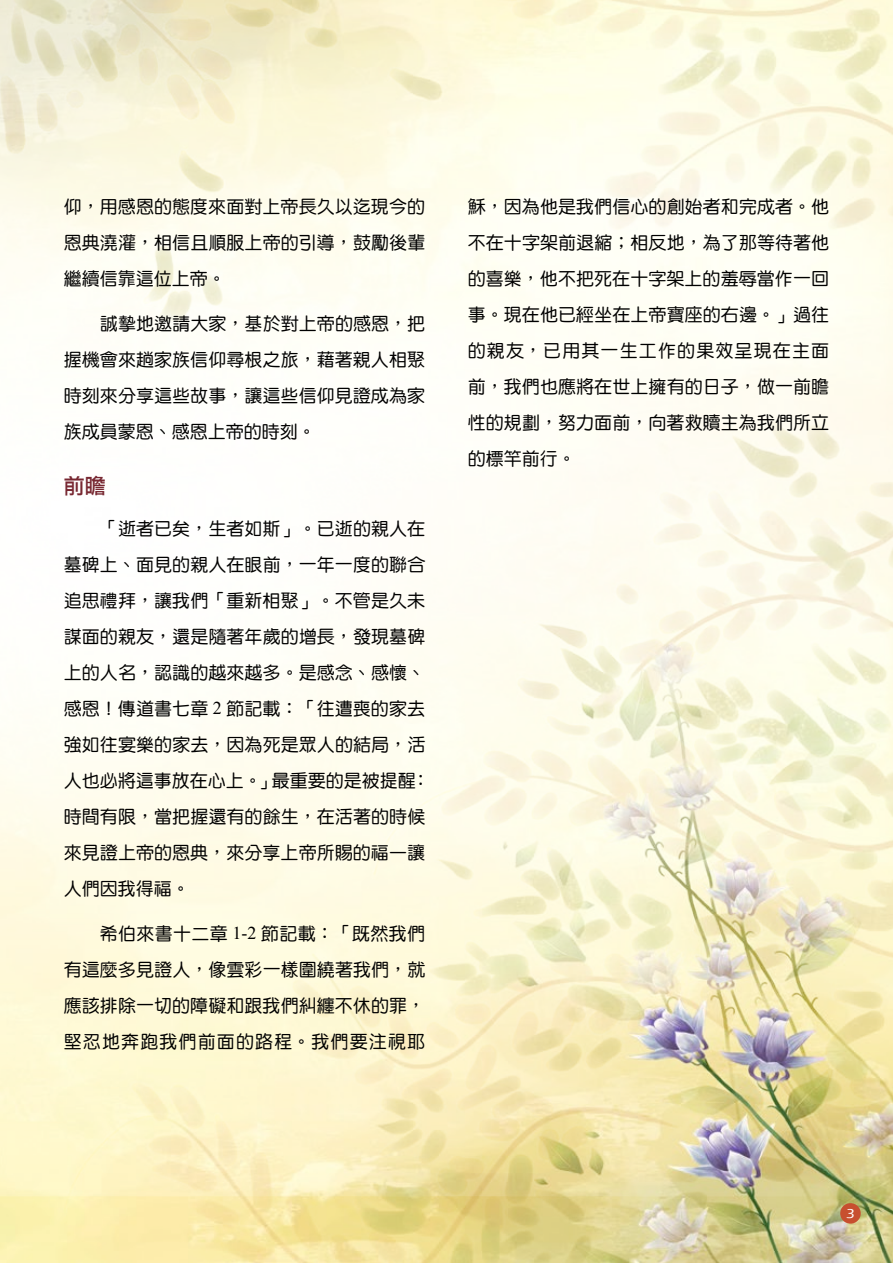
<style>
.page{position:relative;width:893px;height:1263px;background:#fff}
.page>*{position:absolute;margin:0;border:0;box-sizing:border-box;transform-origin:0 0}
.t1{font:21px "DF Li Hei W5 WINP BF";color:#772731}
.t2{font:18px/36px "DF Yuan Md HK BF";letter-spacing:.005em;color:#000;text-align:justify}
.t3{font:500 13.5px "Eras ITC";color:#fff;scale:1.11 1}
.s1{font-family:"Times New Roman"}
</style>
<div class="page">
<img style="left:0;top:0;width:893px;height:1263px">
<div style="left:840px;top:1203px;width:21px;height:21px;background:#c74f2f;border-radius:50%"></div>
<p class="t2" style="left:64px;top:189px;width:363px">仰，用感恩的態度來面對上帝長久以迄現今的恩典澆灌，相信且順服上帝的引導，鼓勵後輩繼續信靠這位上帝。</p>
<p class="t2" style="left:64px;top:305px;width:363px;text-indent:36px">誠摯地邀請大家，基於對上帝的感恩，把握機會來趟家族信仰尋根之旅，藉著親人相聚時刻來分享這些故事，讓這些信仰見證成為家族成員蒙恩、感恩上帝的時刻。</p>
<p class="t1" style="left:64px;top:475px;width:43px">前瞻</p>
<p class="t2" style="left:64px;top:511px;width:367px;text-align:left;text-indent:36px">「逝者已矣，生者如斯」。已逝的親人在墓碑上、面見的親人在眼前，一年一度的聯合追思禮拜，讓我們「重新相聚」。不管是久未謀面的親友，還是隨著年歲的增長，發現墓碑上的人名，認識的越來越多。是感念、感懷、感恩！傳道書七章 <span class="s1">2</span> 節記載：「往遭喪的家去強如往宴樂的家去，因為死是眾人的結局，活人也必將這事放在心上。」最重要的是被提醒：時間有限，當把握還有的餘生，在活著的時候來見證上帝的恩典，來分享上帝所賜的福—讓人們因我得福。</p>
<p class="t2" style="left:64px;top:915px;width:363px;text-indent:36px">希伯來書十二章 <span class="s1">1-2</span> 節記載：「既然我們有這麼多見證人，像雲彩一樣圍繞著我們，就應該排除一切的障礙和跟我們糾纏不休的罪，堅忍地奔跑我們前面的路程。我們要注視耶</p>
<p class="t2" style="left:468px;top:189px;width:363px">穌，因為他是我們信心的創始者和完成者。他不在十字架前退縮；相反地，為了那等待著他的喜樂，他不把死在十字架上的羞辱當作一回事。現在他已經坐在上帝寶座的右邊。」過往的親友，已用其一生工作的果效呈現在主面前，我們也應將在世上擁有的日子，做一前瞻性的規劃，努力面前，向著救贖主為我們所立的標竿前行。</p>
<p class="t3" style="left:846px;top:1206px;width:9px">3</p>
</div>
